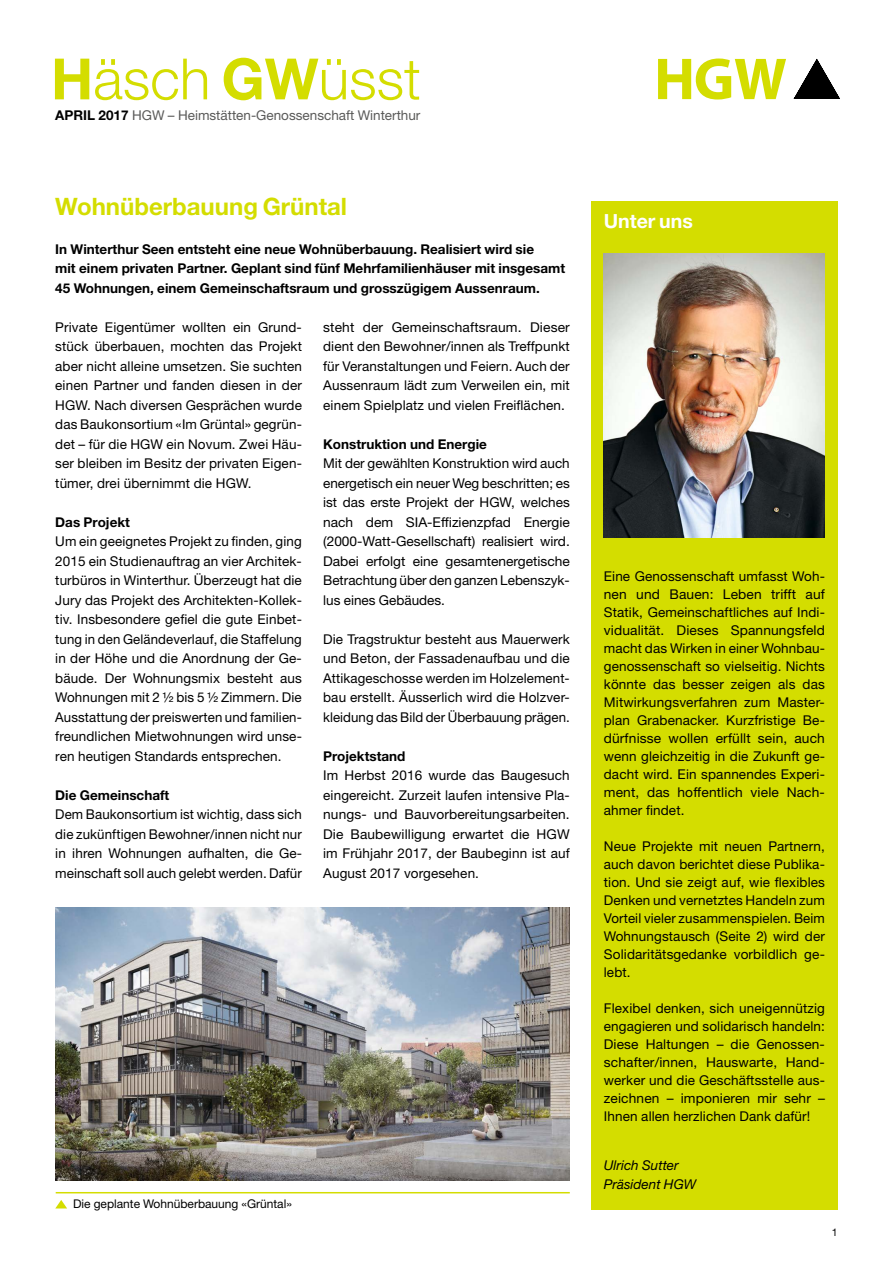
<style>
.page{position:relative;width:893px;height:1263px;background:#fff}
.page>*{position:absolute;margin:0;border:0;box-sizing:border-box;transform-origin:0 0}
.t1{font:300 57px "Helvetica Neue LT Std";color:#d4dd00}
.t2{font:700 24px "Helvetica Neue LT Std";color:#d4dd00}
.t3{font:700 19.5px "Helvetica Neue LT Std";color:#fff}
.t4{font:13.5px/19.5px "Helvetica Neue LT Std";letter-spacing:.01em;color:#000;text-align:justify}
.t5{font:700 13.5px/19.5px "Helvetica Neue LT Std";color:#000}
.t6{font:13.5px "Helvetica Neue LT Std";color:#5a5a59}
.t7{font:italic 13.5px/19.5px "Helvetica Neue LT Std";color:#000}
.t8{font:12px "Helvetica Neue LT Std";color:#000}
.t9{font:10.5px "Helvetica Neue LT Std";color:#000}
.s1{font-weight:700}
.s2{font-weight:700;color:#000}
</style>
<div class="page">
<div style="left:591px;top:201px;width:247px;height:1008px;background:#d4dd00"></div>
<svg style="left:658px;top:59px;width:128px;height:41px"></svg>
<svg style="left:794px;top:59px;width:46px;height:40px"></svg>
<img style="left:604px;top:254px;width:221px;height:283px">
<img style="left:56px;top:908px;width:514px;height:273px">
<hr style="left:56px;top:1192px;width:514px;height:1px;background:#d4dd00">
<svg style="left:55px;top:1200px;width:12px;height:8px"></svg>
<h1 class="t1" style="left:51px;top:44px;width:371px"><span class="s1">H</span>äsch <span class="s1">GW</span>üsst</h1>
<p class="t6" style="left:55px;top:107px;width:367px"><span class="s2">APRIL 2017</span> HGW – Heimstätten-Genossenschaft Winterthur</p>
<h2 class="t2" style="left:55px;top:191px;width:293px">Wohnüberbauung Grüntal</h2>
<p class="t5" style="left:55px;top:239px;width:511px">In Winterthur Seen entsteht eine neue Wohnüberbauung. Realisiert wird sie<br>mit einem privaten Partner. Geplant sind fünf Mehrfamilienhäuser mit insgesamt<br>45 Wohnungen, einem Gemeinschaftsraum und grosszügigem Aussenraum.</p>
<p class="t4" style="left:55px;top:317px;width:248px">Private Eigentümer wollten ein Grund&shy;stück überbauen, mochten das Projekt aber nicht alleine umsetzen. Sie suchten einen Partner und fanden diesen in der HGW. Nach diversen Gesprächen wurde das Baukonsortium «Im Grüntal» gegrün&shy;det – für die HGW ein Novum. Zwei Häu&shy;ser bleiben im Besitz der privaten Eigen&shy;tümer, drei übernimmt die HGW.</p>
<p class="t5" style="left:55px;top:512px;width:76px">Das Projekt</p>
<p class="t4" style="left:55px;top:531px;width:248px">Um ein geeignetes Projekt zu finden, ging 2015 ein Studienauftrag an vier Architek&shy;turbüros in Winterthur. Überzeugt hat die Jury das Projekt des Architekten-Kollek&shy;tiv. Insbesondere gefiel die gute Einbet&shy;tung in den Geländeverlauf, die Staffelung in der Höhe und die Anordnung der Ge&shy;bäude. Der Wohnungsmix besteht aus Wohnungen mit 2 ½ bis 5 ½ Zimmern. Die Ausstattung der preiswerten und familien&shy;freundlichen Mietwohnungen wird unse&shy;ren heutigen Standards entsprechen.</p>
<p class="t5" style="left:55px;top:785px;width:116px">Die Gemeinschaft</p>
<p class="t4" style="left:55px;top:804px;width:248px">Dem Baukonsortium ist wichtig, dass sich die zukünftigen Bewohner/innen nicht nur in ihren Wohnungen aufhalten, die Ge&shy;meinschaft soll auch gelebt werden. Dafür</p>
<p class="t4" style="left:323px;top:317px;width:248px">steht der Gemeinschaftsraum. Dieser dient den Bewohner/innen als Treffpunkt für Veranstaltungen und Feiern. Auch der Aussenraum lädt zum Verweilen ein, mit einem Spielplatz und vielen Freiflächen.</p>
<p class="t5" style="left:323px;top:434px;width:165px">Konstruktion und Energie</p>
<p class="t4" style="left:323px;top:453px;width:248px">Mit der gewählten Konstruktion wird auch energetisch ein neuer Weg beschritten; es ist das erste Projekt der HGW, welches nach dem SIA-Effizienzpfad Energie (2000-Watt-Gesellschaft) realisiert wird.<br>Dabei erfolgt eine gesamtenergetische Betrachtung über den ganzen Lebenszyk&shy;lus eines Gebäudes.</p>
<p class="t4" style="left:323px;top:629px;width:248px">Die Tragstruktur besteht aus Mauerwerk und Beton, der Fassadenaufbau und die Attikageschosse werden im Holzelement&shy;bau erstellt. Äusserlich wird die Holzver&shy;kleidung das Bild der Überbauung prägen.</p>
<p class="t5" style="left:323px;top:746px;width:84px">Projektstand</p>
<p class="t4" style="left:323px;top:765px;width:248px">Im Herbst 2016 wurde das Baugesuch eingereicht. Zurzeit laufen intensive Pla&shy;nungs- und Bauvorbereitungsarbeiten.<br>Die Baubewilligung erwartet die HGW im Frühjahr 2017, der Baubeginn ist auf August 2017 vorgesehen.</p>
<p class="t8" style="left:73px;top:1197px;width:220px">Die geplante Wohnüberbauung «Grüntal»</p>
<h3 class="t3" style="left:604px;top:209px;width:91px">Unter uns</h3>
<p class="t4" style="left:604px;top:567px;width:223px;line-height:18px">Eine Genossenschaft umfasst Woh&shy;nen und Bauen: Leben trifft auf Statik, Gemeinschaftliches auf Indi&shy;vidualität. Dieses Spannungsfeld macht das Wirken in einer Wohnbau&shy;genossenschaft so vielseitig. Nichts könnte das besser zeigen als das Mitwirkungsverfahren zum Master&shy;plan Grabenacker. Kurzfristige Be&shy;dürfnisse wollen erfüllt sein, auch wenn gleichzeitig in die Zukunft ge&shy;dacht wird. Ein spannendes Experi&shy;ment, das hoffentlich viele Nach&shy;ahmer findet.</p>
<p class="t4" style="left:604px;top:837px;width:223px;line-height:18px">Neue Projekte mit neuen Partnern, auch davon berichtet diese Publika&shy;tion. Und sie zeigt auf, wie flexibles Denken und vernetztes Handeln zum Vorteil vieler zusammenspielen. Beim Wohnungstausch (Seite 2) wird der Solidaritätsgedanke vorbildlich ge&shy;lebt.</p>
<p class="t4" style="left:604px;top:999px;width:223px;line-height:18px">Flexibel denken, sich uneigennützig engagieren und solidarisch handeln:<br>Diese Haltungen – die Genossen&shy;schafter/innen, Hauswarte, Hand&shy;werker und die Geschäftsstelle aus&shy;zeichnen – imponieren mir sehr – Ihnen allen herzlichen Dank dafür!</p>
<p class="t7" style="left:604px;top:1155px;width:94px">Ulrich Sutter<br>Präsident HGW</p>
<p class="t9" style="left:832px;top:1226px;width:7px">1</p>
</div>
